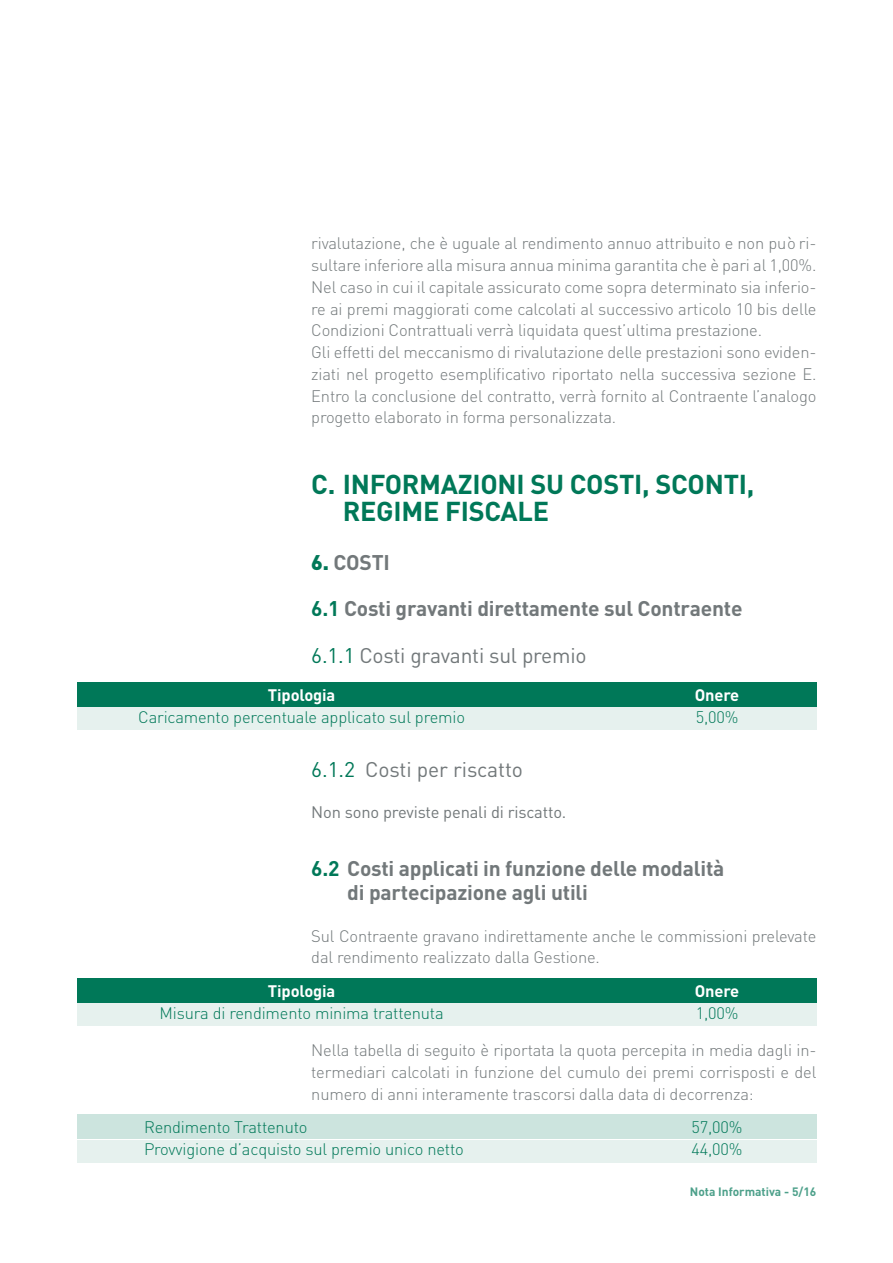
<style>
.page{position:relative;width:893px;height:1263px;background:#fff}
.page>*{position:absolute;margin:0;border:0;box-sizing:border-box;transform-origin:0 0}
.t1{font:700 27px/27px "DIN";letter-spacing:-.01em;color:#007858}
.t2{font:700 21px/24px "DIN";letter-spacing:-.01em;color:#72787a}
.t3{font:21px "DIN";letter-spacing:-.01em;color:#72787a}
.t4{font:300 16.5px/21.8px "DIN";letter-spacing:-.01em;color:#72787a}
.t5{font:300 16.5px "DIN";letter-spacing:-.01em;color:#007858}
.t6{font:16.5px "DIN";letter-spacing:-.01em;color:#72787a}
.t7{font:700 16.5px "DIN";letter-spacing:-.01em;color:#fff}
.t8{font:700 12px "DIN";color:#4da08a}
.s1{font-weight:900;color:#007858}
.s2{color:#007858}
</style>
<div class="page">
<div style="left:77px;top:708px;width:739px;height:22px;background:#e6f1ee"></div>
<div style="left:77px;top:682px;width:739px;height:25px;background:#007858"></div>
<div style="left:77px;top:1003px;width:739px;height:22px;background:#e6f1ee"></div>
<div style="left:77px;top:978px;width:739px;height:24px;background:#007858"></div>
<div style="left:77px;top:1140px;width:739px;height:22px;background:#e6f1ee"></div>
<div style="left:77px;top:1115px;width:739px;height:24px;background:#cce4de"></div>
<p class="t4" style="left:311px;top:232px;width:507px">rivalutazione, che è uguale al rendimento annuo attribuito e non può ri&shy;sultare inferiore alla misura annua minima garantita che è pari al 1,00%.<br>Nel caso in cui il capitale assicurato come sopra determinato sia inferio&shy;re ai premi maggiorati come calcolati al successivo articolo 10 bis delle Condizioni Contrattuali verrà liquidata quest’ultima prestazione.<br>Gli effetti del meccanismo di rivalutazione delle prestazioni sono eviden&shy;ziati nel progetto esemplificativo riportato nella successiva sezione E.<br>Entro la conclusione del contratto, verrà fornito al Contraente l’analogo progetto elaborato in forma personalizzata.</p>
<h1 class="t1" style="left:343px;top:469px;width:413px;text-indent:-32px">C. INFORMAZIONI SU COSTI, SCONTI,<br>REGIME FISCALE</h1>
<p class="t2" style="left:311px;top:549px;width:80px"><span class="s1">6.</span> COSTI</p>
<p class="t2" style="left:311px;top:596px;width:433px"><span class="s2">6.1</span> Costi gravanti direttamente sul Contraente</p>
<p class="t3" style="left:311px;top:642px;width:277px"><span class="s2">6.1.1</span> Costi gravanti sul premio</p>
<p class="t7" style="left:268px;top:684px;width:69px">Tipologia</p>
<p class="t7" style="left:695px;top:684px;width:46px">Onere</p>
<p class="t5" style="left:138px;top:707px;width:328px">Caricamento percentuale applicato sul premio</p>
<p class="t5" style="left:696px;top:707px;width:44px">5,00%</p>
<p class="t3" style="left:311px;top:756px;width:213px"><span class="s2">6.1.2</span> Costi per riscatto</p>
<p class="t6" style="left:311px;top:802px;width:257px">Non sono previste penali di riscatto.</p>
<p class="t2" style="left:347px;top:856px;width:379px;text-indent:-36px"><span class="s2">6.2</span> Costi applicati in funzione delle modalità di partecipazione agli utili</p>
<p class="t4" style="left:311px;top:925px;width:507px">Sul Contraente gravano indirettamente anche le commissioni prelevate dal rendimento realizzato dalla Gestione.</p>
<p class="t7" style="left:268px;top:980px;width:69px">Tipologia</p>
<p class="t7" style="left:695px;top:980px;width:46px">Onere</p>
<p class="t5" style="left:160px;top:1003px;width:286px">Misura di rendimento minima trattenuta</p>
<p class="t5" style="left:696px;top:1003px;width:44px">1,00%</p>
<p class="t4" style="left:311px;top:1039px;width:507px;text-align:justify">Nella tabella di seguito è riportata la quota percepita in media dagli in&shy;termediari calcolati in funzione del cumulo dei premi corrisposti e del numero di anni interamente trascorsi dalla data di decorrenza:</p>
<p class="t5" style="left:144px;top:1117px;width:165px">Rendimento Trattenuto</p>
<p class="t5" style="left:692px;top:1117px;width:53px">57,00%</p>
<p class="t5" style="left:144px;top:1139px;width:321px">Provvigione d’acquisto sul premio unico netto</p>
<p class="t5" style="left:692px;top:1139px;width:53px">44,00%</p>
<p class="t8" style="left:690px;top:1184px;width:128px">Nota Informativa - 5/16</p>
</div>
